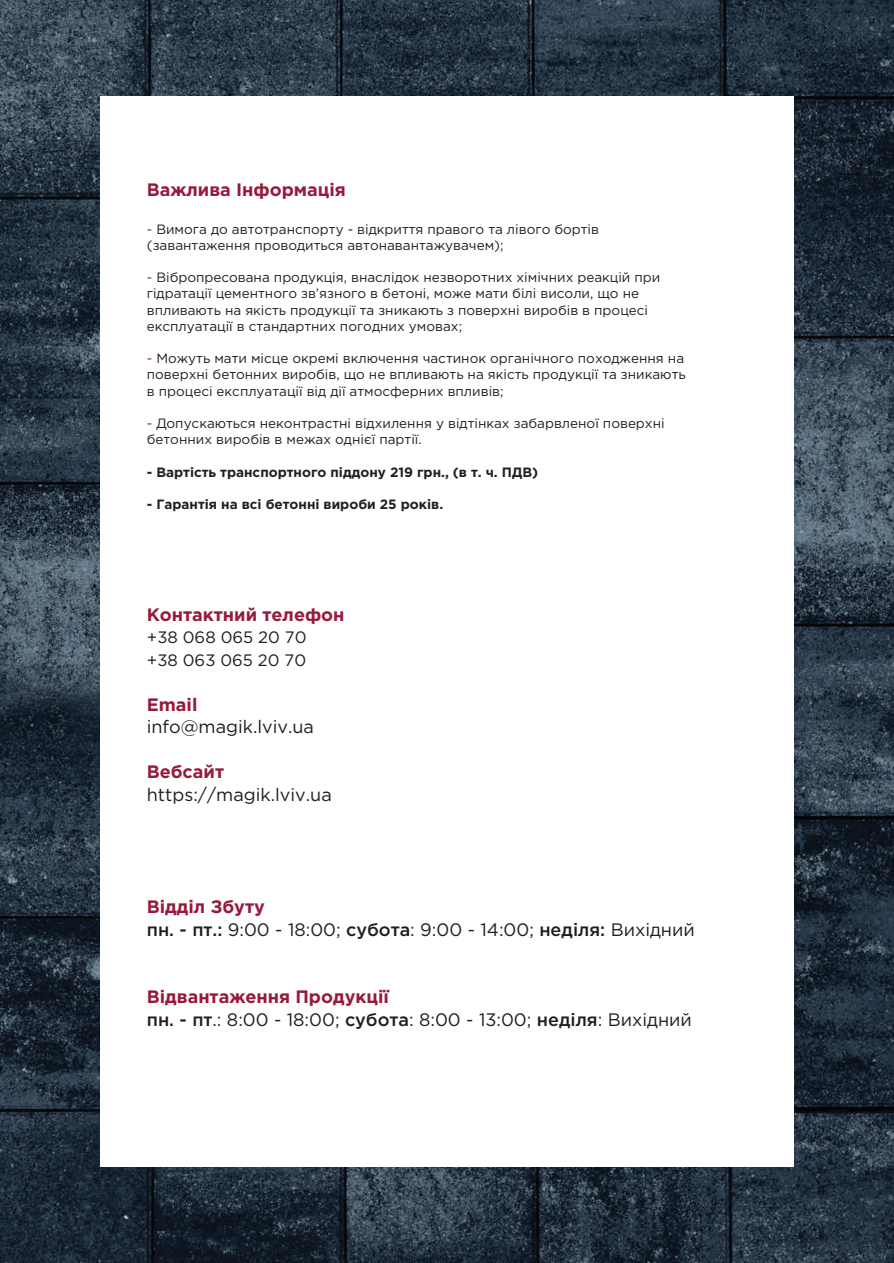
<style>
.page{position:relative;width:894px;height:1263px;background:#fff}
.page>*{position:absolute;margin:0;border:0;box-sizing:border-box;transform-origin:0 0}
.t1{font:18px/22.5px "Gotham Pro";color:#211d1e}
.t2{font:700 18px "Gotham Pro";color:#981a3b}
.t3{font:16.5px/22.5px "Gotham Pro";color:#211d1e}
.t4{font:13.5px/16.2px "Gotham Pro";color:#231f20}
.t5{font:700 13.5px "Gotham Pro";color:#231f20}
.s1{color:#981a3b}
.s2{font-weight:700;color:#981a3b}
.s3{font-weight:500}
</style>
<div class="page">
<img style="left:0;top:0;width:893px;height:1263px">
<div style="left:101px;top:96px;width:692px;height:1071px;background:#fff"></div>
<h1 class="t2" style="left:147px;top:182px;width:200px">Важлива Інформація</h1>
<p class="t4" style="left:147px;top:221px;width:453px"><span class="s1">-</span> Вимога до автотранспорту - відкриття правого та лівого бортів (завантаження проводиться автонавантажувачем);</p>
<p class="t4" style="left:147px;top:270px;width:515px"><span class="s1">-</span> Вібропресована продукція, внаслідок незворотних хімічних реакцій при гідратації цементного зв’язного в бетоні, може мати білі висоли, що не впливають на якість продукції та зникають з поверхні виробів в процесі експлуатації в стандартних погодних умовах;</p>
<p class="t4" style="left:147px;top:351px;width:540px;text-align:justify"><span class="s1">-</span> Можуть мати місце окремі включення частинок органічного походження на поверхні бетонних виробів, що не впливають на якість продукції та зникають в процесі експлуатації від дії атмосферних впливів;</p>
<p class="t4" style="left:147px;top:416px;width:519px"><span class="s1">-</span> Допускаються неконтрастні відхилення у відтінках забарвленої поверхні бетонних виробів в межах однієї партії.</p>
<p class="t5" style="left:147px;top:466px;width:393px">- Вартість транспортного піддону 219 грн., (в т. ч. ПДВ)</p>
<p class="t5" style="left:147px;top:499px;width:298px">- Гарантія на всі бетонні вироби 25 років.</p>
<h1 class="t2" style="left:147px;top:607px;width:199px">Контактний телефон</h1>
<p class="t3" style="left:147px;top:627px;width:161px">+38 068 065 20 70 +38 063 065 20 70</p>
<h1 class="t2" style="left:147px;top:697px;width:52px">Email</h1>
<h1 class="t1" style="left:147px;top:716px;width:169px">info@magik.lviv.ua</h1>
<h1 class="t2" style="left:147px;top:764px;width:79px">Вебсайт</h1>
<h1 class="t1" style="left:147px;top:784px;width:186px">https://magik.lviv.ua</h1>
<h1 class="t1" style="left:147px;top:896px;width:549px"><span class="s2">Відділ Збуту<br></span><span class="s3">пн. - пт.:</span> 9:00 - 18:00; <span class="s3">субота</span>: 9:00 - 14:00; <span class="s3">неділя:</span> Вихідний</h1>
<h1 class="t1" style="left:147px;top:986px;width:546px"><span class="s2">Відвантаження Продукції<br></span><span class="s3">пн. - пт</span>.: 8:00 - 18:00; <span class="s3">субота</span>: 8:00 - 13:00; <span class="s3">неділя</span>: Вихідний</h1>
</div>
